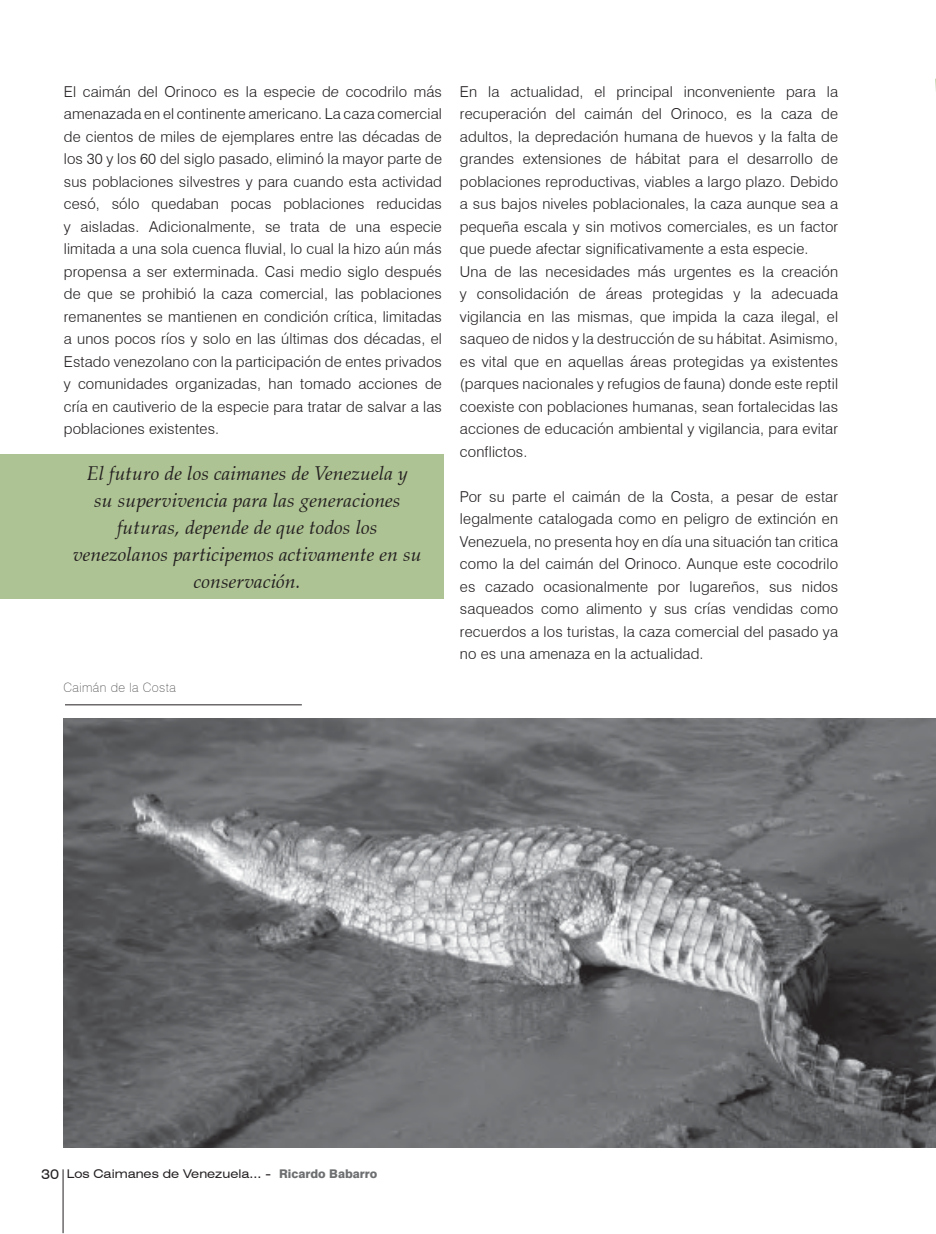
<style>
.page{position:relative;width:936px;height:1234px;background:#fff}
.page>*{position:absolute;margin:0;border:0;box-sizing:border-box;transform-origin:0 0}
.Frase{font:italic 19.5px/27px "Zapf Calligraphic 801 BT";letter-spacing:.01em;color:#231f20;text-align:center}
.TEXTO_GENERAL{font:300 15px/22.5px "Swiss 721 BT";letter-spacing:.01em;color:#231f20;text-align:justify}
.LEYENDA_fotorafia{font:100 12.75px "Swiss 721 BT";letter-spacing:.035em;color:#414142}
.t1{font:expanded 12px "Swiss 721 BT";color:#231f20}
.s1{font-style:italic}
.s2{font-size:13.5px}
.s3{font-weight:800;font-stretch:normal;color:#6d6f71}
</style>
<div class="page">
<hr style="left:63px;top:1168px;width:1px;height:64px;background:#231f20">
<img style="left:64px;top:718px;width:871px;height:429px">
<div style="left:0;top:454px;width:443px;height:144px;background:#aec393"></div>
<hr style="left:65px;top:704px;width:237px;height:1px;background:#231f20">
<svg style="left:935px;top:79px;width:1px;height:12px"></svg>
<p class="TEXTO_GENERAL" style="left:64px;top:80px;width:379px">El caimán del Orinoco es la especie d<span class="s1">e</span> cocodrilo más amenazada en el continente americano. La caza comercial de cientos de miles de ejemplares entre las décadas de los 30 y los 60 del siglo pasado, eliminó la mayor parte de sus poblaciones silvestres y para cuando esta actividad cesó, sólo quedaban pocas poblaciones reducidas y aisladas. Adicionalmente, se trata de una especie limitada a una sola cuenca fluvial, lo cual la hizo aún más propensa a ser exterminada. Casi medio siglo después de que se prohibió la caza comercial, las poblaciones remanentes se mantienen en condición crítica, limitadas a unos pocos ríos y solo en las últimas dos décadas, el Estado venezolano con la participación de entes privados y comunidades organizadas, han tomado acciones de cría en cautiverio de la especie para tratar de salvar a las poblaciones existentes.</p>
<p class="TEXTO_GENERAL" style="left:460px;top:80px;width:379px">En la actualidad, el principal inconveniente para la recuperación del caimán del Orinoco, es la caza de adultos, la depredación humana de huevos y la falta de grandes extensiones de hábitat para el desarrollo de poblaciones reproductivas, viables a largo plazo. Debido a sus bajos niveles poblacionales, la caza aunque sea a pequeña escala y sin motivos comerciales, es un factor que puede afectar significativamente a esta especie.</p>
<p class="TEXTO_GENERAL" style="left:460px;top:260px;width:379px">Una de las necesidades más urgentes es la creación y consolidación de áreas protegidas y la adecuada vigilancia en las mismas, que impida la caza ilegal, el saqueo de nidos y la destrucción de su hábitat. Asimismo, es vital que en aquellas áreas protegidas ya existentes (parques nacionales y refugios de fauna) donde este reptil coexiste con poblaciones humanas, sean fortalecidas las acciones de educación ambiental y vigilancia, para evitar conflictos.</p>
<p class="TEXTO_GENERAL" style="left:460px;top:485px;width:379px">Por su parte el caimán de la Costa, a pesar de estar legalmente catalogada como en peligro de extinción en Venezuela, no presenta hoy en día una situación tan critica como la del caimán del Orinoco. Aunque este cocodrilo es cazado ocasionalmente por lugareños, sus nidos saqueados como alimento y sus crías vendidas como recuerdos a los turistas, la caza comercial del pasado ya no es una amenaza en la actualidad.</p>
<p class="Frase" style="left:73px;top:459px;width:350px">El futuro de los caimanes de Venezuela y<br>su supervivencia para las generaciones futuras, depende de que todos los venezolanos participemos activamente en su conservación.</p>
<p class="LEYENDA_fotorafia" style="left:63px;top:679px;width:114px">Caimán de la Costa</p>
<p class="t1" style="left:41px;top:1166px;width:338px"><span class="s2">30</span> Los Caimanes de Venezuela... - <span class="s3">Ricardo Babarro</span></p>
</div>
